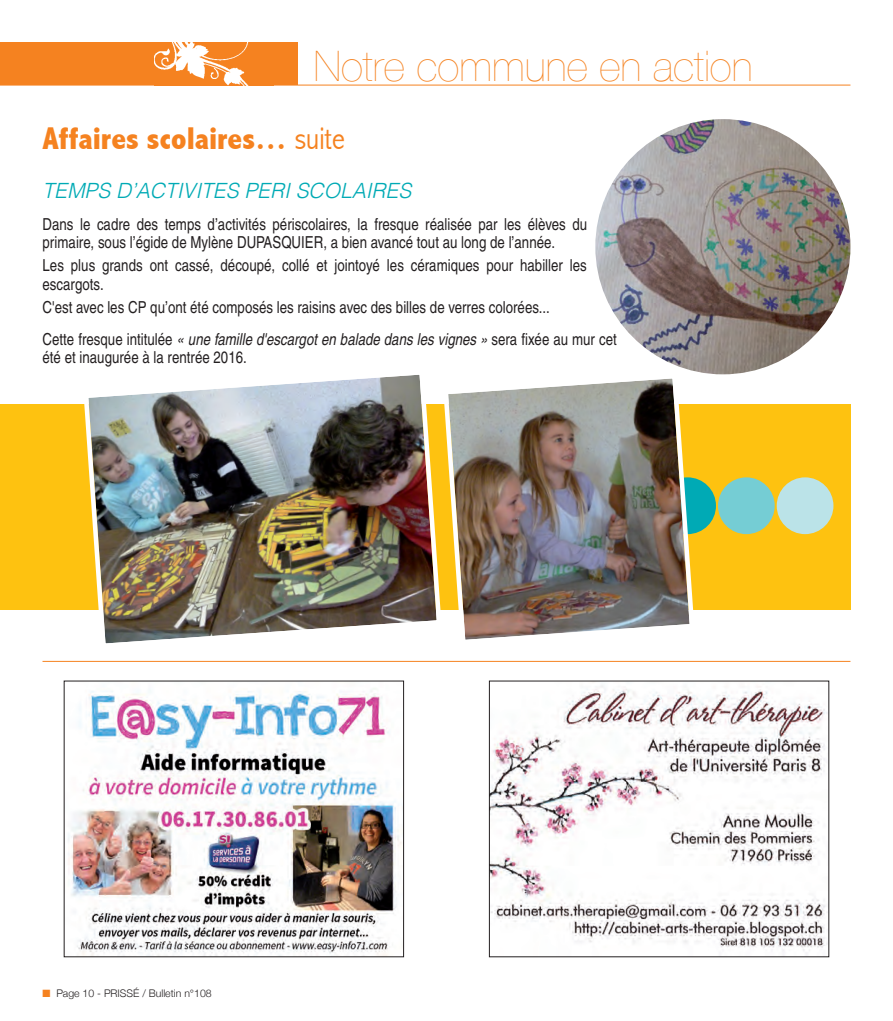
<style>
.page{position:relative;width:893px;height:1021px;background:#fff}
.page>*{position:absolute;margin:0;border:0;box-sizing:border-box;transform-origin:0 0}
.t1{font:200 42px "Helvetica Neue";color:#f58220}
.t2{font:800 condensed 31.5px "Abadi";color:#f58220}
.t3{font:italic 300 21px "Helvetica";color:#00aab5}
.t4{font:condensed 16.5px/18.8px "Helvetica";color:#231f20}
.t5{font:300 10.5px "Helvetica Neue";color:#231f20}
.s1{font-weight:300}
.s2{font-style:italic}
.s3{color:#f58220}
</style>
<div class="page">
<div style="left:0;top:404px;width:850px;height:205px;background:#fec210"></div>
<hr style="left:0;top:85px;width:850px;height:1px;background:#f58220">
<div style="left:0;top:43px;width:298px;height:42px;background:#f58220"></div>
<img style="left:154px;top:42px;width:119px;height:44px">
<img style="left:595px;top:119px;width:255px;height:255px;border-radius:50%">
<img style="left:68px;top:690px;width:334px;height:265px">
<img style="left:491px;top:685px;width:336px;height:269px">
<hr style="left:43px;top:661px;width:807px;height:1px;background:#f58220">
<div style="left:659px;top:477px;width:57px;height:57px;background:#00aab5;border-radius:50%"></div>
<div style="left:718px;top:477px;width:57px;height:57px;background:#75cdd4;border-radius:50%"></div>
<div style="left:777px;top:477px;width:56px;height:57px;background:#bbe3e8;border-radius:50%"></div>
<img style="left:444px;top:371px;width:253px;height:269px">
<img style="left:81px;top:375px;width:363px;height:269px">
<h1 class="t1" style="left:314px;top:42px;width:440px">Notre commune en action</h1>
<h2 class="t2" style="left:43px;top:122px;width:304px">Affaires scolaires… <span class="s1">suite</span></h2>
<p class="t3" style="left:43px;top:182px;width:370px">TEMPS D’ACTIVITES PERI SCOLAIRES</p>
<p class="t4" style="left:43px;top:216px;width:546px">Dans le cadre des temps d’activités périscolaires, la fresque réalisée par les élèves du primaire, sous l’égide de Mylène DUPASQUIER, a bien avancé tout au long de l’année.</p>
<p class="t4" style="left:43px;top:258px;width:546px">Les plus grands ont cassé, découpé, collé et jointoyé les céramiques pour habiller les escargots.</p>
<p class="t4" style="left:43px;top:293px;width:576px;line-height:31.5px">C'est avec les CP qu’ont été composés les raisins avec des billes de verres colorées...<br>Cette fresque intitulée <span class="s2">« une famille d'escargot en balade dans les vignes »</span> sera fixée au mur cet</p>
<p class="t4" style="left:43px;top:350px;width:206px">été et inaugurée à la rentrée 2016.</p>
<p class="t5" style="left:43px;top:986px;width:171px"><span class="s3">■</span> Page 10 - PRISSÉ / Bulletin n°108</p>
</div>
